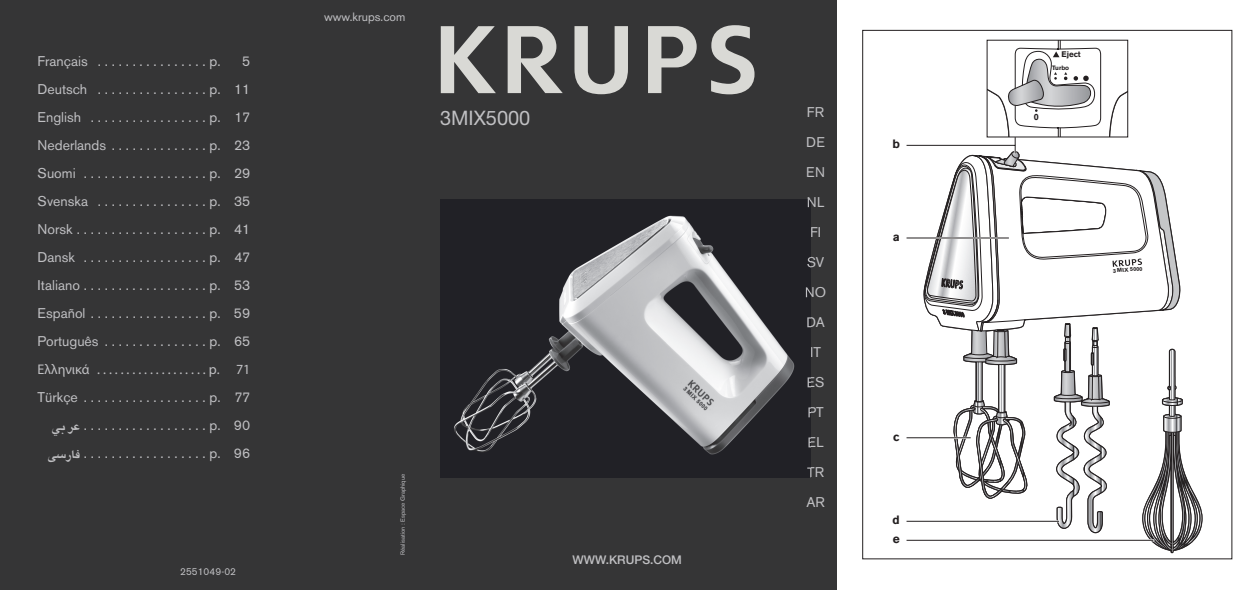
<style>
.page{position:relative;width:1256px;height:590px;background:#fff}
.page>*{position:absolute;margin:0;border:0;box-sizing:border-box;transform-origin:0 0}
.t1{font:20px "Helvetica Neue";color:#c0c0c3}
.t2{font:14px/28px "Akzidenz Grotesk BE";color:#c0c0c3;text-align:justify}
.t3{font:14px "Myriad Pro";color:#c0c0c3}
.t4{font:14px/30px "Akzidenz Grotesk BE";letter-spacing:.02em;color:#c0c0c3;text-align:center}
.t5{font:12px "Akzidenz Grotesk BE";color:#c0c0c3}
.t6{font:500 12px "Helvetica Neue";color:#c0c0c3}
.t7{font:700 12px "Akzidenz Grotesk BE";color:#231f20}
.t8{font:10px "Akzidenz Grotesk BE";color:#c0c0c3}
.t9{font:700 9px "Akzidenz Grotesk BE";color:#231f20}
.t10{font:700 8.1px "Akzidenz Grotesk BE";color:#231f20}
.t11{font:700 6.3px "Akzidenz Grotesk BE";color:#231f20}
.t12{font:6px "Akzidenz Grotesk BE";color:#c0c0c3}
.t13{font:700 5.6px "Akzidenz Grotesk BE";color:#231f20}
</style>
<div class="page">
<div style="left:0;top:0;width:419px;height:589px;background:#353536"></div>
<svg style="left:862px;top:29px;width:371px;height:531px"></svg>
<svg style="left:904px;top:40px;width:299px;height:513px"></svg>
<hr style="left:906px;top:539px;width:247px;height:2px;background:#fff">
<hr style="left:906px;top:539px;width:247px;height:1px;background:#231f20">
<div style="left:417px;top:0;width:420px;height:589px;background:#353536"></div>
<svg style="left:441px;top:26px;width:55px;height:67px"></svg>
<svg style="left:507px;top:26px;width:55px;height:67px"></svg>
<svg style="left:648px;top:26px;width:48px;height:67px"></svg>
<svg style="left:574px;top:26px;width:54px;height:68px"></svg>
<svg style="left:711px;top:25px;width:43px;height:69px"></svg>
<img style="left:440px;top:199px;width:370px;height:278px">
<svg style="left:807px;top:199px;width:3px;height:8px"></svg>
<svg style="left:807px;top:257px;width:3px;height:10px"></svg>
<svg style="left:805px;top:287px;width:5px;height:10px"></svg>
<svg style="left:807px;top:317px;width:3px;height:10px"></svg>
<svg style="left:807px;top:377px;width:3px;height:10px"></svg>
<svg style="left:808px;top:407px;width:2px;height:10px"></svg>
<svg style="left:808px;top:437px;width:2px;height:10px"></svg>
<svg style="left:807px;top:467px;width:3px;height:10px"></svg>
<p class="t2" style="left:38px;top:48px;width:184px">Français . . . . . . . . . . . . . . . . p.</p>
<p class="t2" style="left:38px;top:48px;width:214px;text-indent:204px">5<br>Deutsch . . . . . . . . . . . . . . . . p. 11<br>English . . . . . . . . . . . . . . . . . p. 17<br>Nederlands . . . . . . . . . . . . . . p. 23<br>Suomi . . . . . . . . . . . . . . . . . . p. 29<br>Svenska . . . . . . . . . . . . . . . . p. 35<br>Norsk . . . . . . . . . . . . . . . . . . . p. 41<br>Dansk . . . . . . . . . . . . . . . . . . p. 47<br>Italiano . . . . . . . . . . . . . . . . . . p. 53<br>Español . . . . . . . . . . . . . . . . . p. 59<br>Português . . . . . . . . . . . . . . . p. 65</p>
<p class="t3" style="left:38px;top:361px;width:214px">Eλληνικά . . . . . . . . . . . . . . . . . . . p. 71</p>
<p class="t2" style="left:84px;top:384px;width:168px;text-indent:-46px">Türkçe . . . . . . . . . . . . . . . . . . p. 77 . . . . . . . . . . . . . . . . . . p. 90 . . . . . . . . . . . . . . . . . . p. 96</p>
<p class="t8" style="left:180px;top:567px;width:57px">2551049-02</p>
<p class="t5" style="left:324px;top:13px;width:83px">www.krups.com</p>
<p class="t12" style="left:400px;top:554px;width:82px;rotate:-90deg">Réalisation : Espace Graphique</p>
<h1 class="t1" style="left:440px;top:111px;width:92px">3MIX5000</h1>
<p class="t4" style="left:804px;top:99px;width:23px">FR<br>DE<br>EN<br>NL<br>FI<br>SV<br>NO<br>DA<br>IT<br>ES<br>PT<br>EL<br>TR<br>AR</p>
<p class="t6" style="left:572px;top:554px;width:111px">WWW.KRUPS.COM</p>
<p class="t7" style="left:892px;top:140px;width:9px">b</p>
<p class="t7" style="left:892px;top:232px;width:8px">a</p>
<p class="t7" style="left:893px;top:432px;width:7px">c</p>
<p class="t7" style="left:892px;top:515px;width:9px">d</p>
<p class="t7" style="left:892px;top:534px;width:8px">e</p>
<p class="t10" style="left:1061px;top:52px;width:21px">Eject</p>
<p class="t11" style="left:1052px;top:65px;width:19px">Turbo</p>
<p class="t9" style="left:1033px;top:113px;width:7px">0</p>
<p class="t13" style="left:1112px;top:268px;width:31px;rotate:-4deg">3 MIX 5000</p>
</div>
